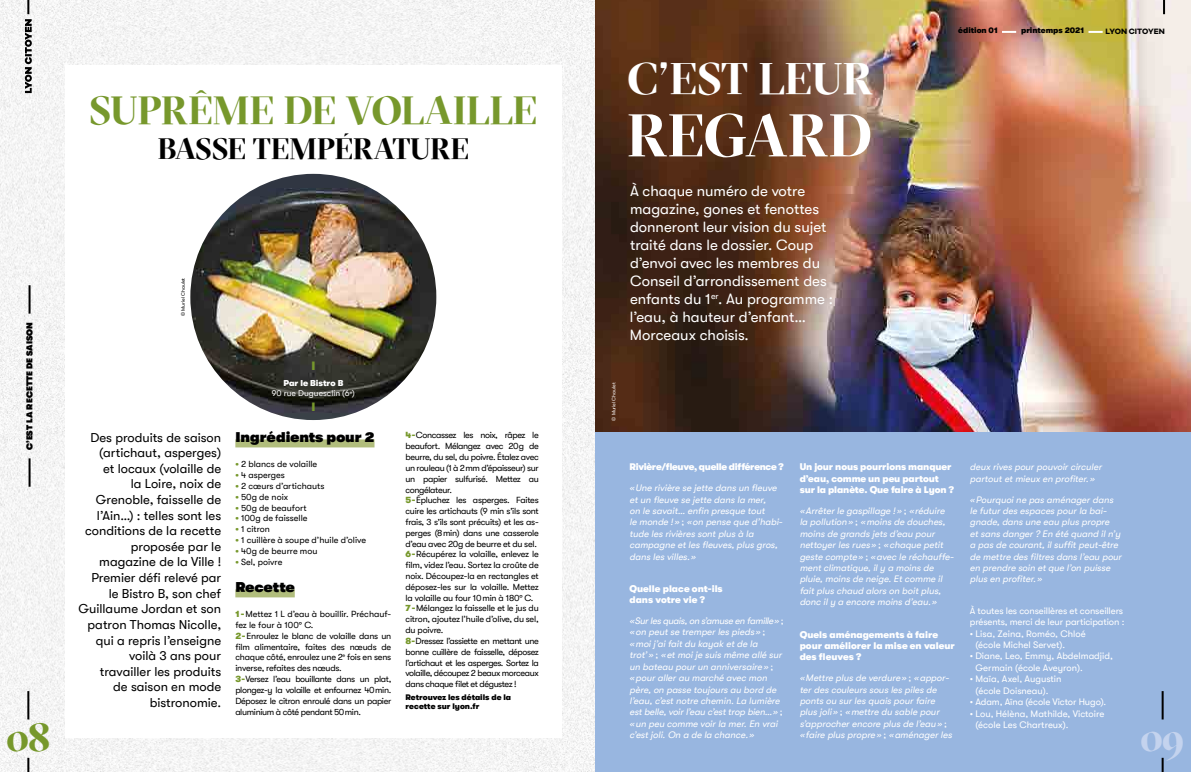
<style>
.page{position:relative;width:1191px;height:772px;background:#fff}
.page>*{position:absolute;margin:0;border:0;box-sizing:border-box;transform-origin:0 0}
.t1{font:700 60px "GT Sectra Display";letter-spacing:.01em;color:#fff}
.t2{font:700 45px "GT Sectra Display";letter-spacing:.01em;color:#fff}
.t3{font:700 40px "GT Sectra Display";letter-spacing:.005em;color:#77982c}
.t4{font:700 40px "GT Sectra Display";color:#c4d3ee}
.t5{font:700 30px "GT Sectra Display";letter-spacing:.01em;color:#000}
.t6{font:15px/18px "GT Walsheim";color:#fff}
.t7{font:14px "GT Walsheim U Bd";color:#000}
.t8{font:13px/15.6px "GT Walsheim";color:#000;text-align:right}
.t9{font:12px "GT Walsheim Bl";color:#77982c}
.t10{font:italic 9.5px/11.4px "GT Walsheim";color:#fff}
.t11{font:9.5px/11.4px "GT Walsheim";color:#fff}
.t12{font:9.5px/11.4px "GT Walsheim Bl";letter-spacing:-.005em;color:#fff}
.t13{font:9.5px "GT Walsheim Bl";letter-spacing:-.03em;color:#fff}
.t14{font:9px/10.8px "GT Walsheim";letter-spacing:-.03em;color:#000}
.t15{font:9px "GT Walsheim";color:#000}
.t16{font:8.5px "GT Walsheim U Bd";color:#000}
.t17{font:8.5px "GT Walsheim";color:#fff}
.t18{font:8.5px "GT Walsheim Bl";color:#fff}
.t19{font:8px/9.6px "GT Walsheim Bl";color:#000}
.t20{font:700 8px "Galano Grotesque";letter-spacing:.01em;color:#000}
.t21{font:5px "GT Walsheim";color:#fff}
.t22{font:5px "GT Walsheim";color:#000}
.s1{font-family:"GT Walsheim Bl";color:#77982c}
.s2{font-style:normal}
</style>
<div class="page">
<img style="left:0;top:0;width:595px;height:771px">
<div style="left:65px;top:65px;width:496px;height:672px;background:#fff"></div>
<img style="left:190px;top:174px;width:246px;height:246px;border-radius:123px">
<div style="left:595px;top:0;width:596px;height:771px;background:#98b6e0"></div>
<img style="left:595px;top:0;width:596px;height:431px">
<hr style="left:29px;top:458px;width:2px;height:28px;background:#000">
<hr style="left:29px;top:285px;width:2px;height:28px;background:#000">
<hr style="left:27px;top:690px;width:2px;height:29px;background:#000">
<svg style="left:27px;top:757px;width:2px;height:14px"></svg>
<hr style="left:1161px;top:690px;width:2px;height:29px;background:#000">
<svg style="left:1161px;top:757px;width:2px;height:14px"></svg>
<svg style="left:1163px;top:0;width:2px;height:14px"></svg>
<svg style="left:1002px;top:31px;width:14px;height:2px"></svg>
<svg style="left:1088px;top:31px;width:14px;height:2px"></svg>
<svg style="left:25px;top:0;width:7px;height:93px"></svg>
<div style="left:235px;top:439px;width:139px;height:8px;background:#b1bd7c"></div>
<div style="left:235px;top:589px;width:60px;height:8px;background:#b1bd7c"></div>
<h3 class="t3" style="left:90px;top:87px;width:449px">SUPRÊME DE VOLAILLE</h3>
<h3 class="t5" style="left:158px;top:131px;width:313px">BASSE TEMPÉRATURE</h3>
<h2 class="t2" style="left:627px;top:53px;width:247px">C’EST LEUR</h2>
<h1 class="t1" style="left:627px;top:101px;width:247px">REGARD</h1>
<p class="t19" style="left:958px;top:26px;width:41px">édition 01</p>
<p class="t19" style="left:1021px;top:26px;width:65px">printemps 2021</p>
<p class="t20" style="left:1105px;top:26px;width:61px">LYON CITOYEN</p>
<p class="t6" style="left:630px;top:182px;width:205px">À chaque numéro de votre magazine, gones et fenottes donneront leur vision du sujet traité dans le dossier. Coup d’envoi avec les membres du<br>Conseil d’arrondissement des enfants du 1<sup>er</sup>. Au programme : l’eau, à hauteur d’enfant…<br>Morceaux choisis.</p>
<p class="t22" style="left:180px;top:316px;width:40px;rotate:-90deg">© Muriel Chaulet</p>
<p class="t16" style="left:25px;top:450px;width:130px;rotate:-90deg">C’EST LA RECETTE DE SAISON</p>
<p class="t9" style="left:311px;top:359px;width:5px">I</p>
<p class="t18" style="left:283px;top:378px;width:61px">Par le Bistro B</p>
<p class="t17" style="left:272px;top:388px;width:85px">90 rue Duguesclin (6<sup>e</sup>)</p>
<p class="t9" style="left:311px;top:400px;width:5px">I</p>
<h3 class="t7" style="left:235px;top:429px;width:141px">Ingrédients pour 2</h3>
<p class="t15" style="left:235px;top:459px;width:83px"><span class="s1">•</span> 2 blancs de volaille</p>
<p class="t15" style="left:235px;top:469px;width:51px"><span class="s1">•</span> 4 asperges</p>
<p class="t15" style="left:235px;top:480px;width:91px"><span class="s1">•</span> 2 cœurs d’artichauts</p>
<p class="t15" style="left:235px;top:491px;width:54px"><span class="s1">•</span> 50g de noix</p>
<p class="t15" style="left:235px;top:502px;width:73px"><span class="s1">•</span> 50g de beaufort</p>
<p class="t15" style="left:235px;top:513px;width:74px"><span class="s1">•</span> 100g de faisselle</p>
<p class="t14" style="left:235px;top:523px;width:36px"><span class="s1">•</span> 1 citron</p>
<p class="t15" style="left:235px;top:534px;width:132px"><span class="s1">•</span> 1 cuillère à soupe d’huile d’olive</p>
<p class="t15" style="left:235px;top:545px;width:84px"><span class="s1">•</span> 40g de beurre mou</p>
<p class="t15" style="left:235px;top:556px;width:49px"><span class="s1">•</span> Sel, poivre</p>
<h3 class="t7" style="left:235px;top:579px;width:61px">Recette</h3>
<p class="t14" style="left:235px;top:608px;width:157px"><span class="s1">1 -</span>Mettez 1 L d’eau à bouillir. Préchauf&shy;fez le four à 100° C.<br><span class="s1">2 -</span>Enroulez le blanc de volaille dans un film alimentaire, faites des nœuds de chaque côté, enroulez une 2<sup>e</sup> fois en sens inverse, refaites des nœuds.<br><span class="s1">3 -</span>Versez l’eau bouillante dans un plat, plongez-y la volaille et enfournez 40 min.<br>Déposez le citron enroulé dans un papier aluminium à côté pendant 50 min.</p>
<p class="t21" style="left:611px;top:420px;width:40px;rotate:-90deg">© Muriel Chaulet</p>
<p class="t14" style="left:405px;top:429px;width:135px"><span class="s1">4 -</span>Concassez les noix, râpez le beaufort. Mélangez avec 20 g de beurre, du sel, du poivre. Étalez avec un rouleau (1 à 2 mm d’épaisseur) sur un papier sulfurisé. Mettez au congélateur.<br><span class="s1">5 -</span>Épluchez les asperges. Faites cuire les artichauts (9 min s'ils sont frais, 3 s'ils sont précuits) et les as&shy;perges (8 min) dans une casserole d’eau avec 20g de beurre et du sel.<br><span class="s1">6 -</span>Récupérez la volaille, enlevez le film, videz l’eau. Sortez la croûte de noix. Découpez-la en rectangles et déposez-les sur la volaille. Mettez la volaille au four 10 min à 180° C.<br><span class="s1">7 -</span>Mélangez la faisselle et le jus du citron, ajoutez l’huile d’olive, du sel, du poivre.<br><span class="s1">8 -</span>Dressez l’assiette en mettant une bonne cuillère de faisselle, déposez l’artichaut et les asperges. Sortez la volaille, découpez 2 beaux morceaux dans chaque filet et dégustez !</p>
<p class="t19" style="left:405px;top:691px;width:107px">Retrouvez les détails de la recette sur lyon.fr</p>
<p class="t8" style="left:78px;top:429px;width:144px">Des produits de saison (artichaut, asperges)<br>et locaux (volaille de<br>la Loire, noix de<br>Grenoble, faisselle de l’Ain…) : telles sont les conditions de la recette proposée par le magazine de la Ville !<br>Premier défi relevé par le Bistro B, son chef<br>Guillaume Jordan et son patron Thomas Nicolle, qui a repris l’enseigne voilà 3 ans pour travailler les produits<br>de saison en mode bistronomie.</p>
<p class="t13" style="left:629px;top:461px;width:156px">Rivière/fleuve, quelle différence ?</p>
<p class="t10" style="left:629px;top:482px;width:156px">« Une rivière se jette dans un fleuve etun fleuve se jette dans la mer,<br>on le savait… enfin presque tout<br>le monde !» <span class="s2">;</span> « on pense que d’habi&shy;tude les rivières sontplus à la campagne etles fleuves,plus gros, dans les villes.»</p>
<p class="t12" style="left:629px;top:582px;width:95px">Quelle place ont-ils dans votre vie ?</p>
<p class="t10" style="left:629px;top:614px;width:156px">« Surlesquais,on s’amuse en famille » <span class="s2">; </span>« on peutse tremperles pieds » <span class="s2">;<br></span>« moij ’aifaitdu kayak etde la trot’» <span class="s2">;</span> « etmoije suis même allé sur un bateau pourun anniversaire » <span class="s2">;<br></span>« pourallerau marché avec mon père,on passe toujours au bord de l’eau,c’estnotre chemin.La lumière estbelle,voirl’eau c’esttrop bien… » <span class="s2">; </span>« un peu comme voirla mer.En vrai c’estjoli.On a de la chance.»</p>
<p class="t12" style="left:799px;top:461px;width:156px">Un jour nous pourrions manquer d’eau, comme un peu partout sur la planète. Que faire à Lyon ?</p>
<p class="t10" style="left:799px;top:504px;width:157px">« Arrêterle gaspillage !» <span class="s2">;</span> « réduire la pollution » <span class="s2">;</span> « moins de douches, moins de grands jets d’eau pour nettoyerles rues » <span class="s2">;</span> « chaque petit geste compte » <span class="s2">;</span> « avec le réchauffe&shy;mentclimatique,ily a moins de pluie,moins de neige.Etcomme il faitplus chaud alors on boitplus, donc ily a encore moins d’eau.»</p>
<p class="t12" style="left:799px;top:628px;width:157px">Quels aménagements à faire pour améliorer la mise en valeur des fleuves ?</p>
<p class="t10" style="left:799px;top:671px;width:156px">« Mettre plus de verdure » <span class="s2">;</span> « appor&shy;terdes couleurs sous les piles de ponts ou surles quais pourfaire plus joli» <span class="s2">;</span> « mettre du sable pour s’approcherencore plus de l’eau » <span class="s2">; </span>« faire plus propre » <span class="s2">;</span> « aménagerles</p>
<p class="t10" style="left:969px;top:461px;width:135px">deux rives pourpouvoircirculer partoutetmieux en profiter.»</p>
<p class="t10" style="left:969px;top:493px;width:155px">« Pourquoine pas aménagerdans le futurdes espaces pourla bai&shy;gnade,dans une eau plus propre etsans danger? En été quand iln’y a pas de courant,ilsuffitpeut-être de mettre des filtres dans l’eau pour en prendre soin etque l’on puisse plus en profiter.»</p>
<p class="t11" style="left:969px;top:604px;width:156px">À toutes les conseillères et conseillers présents, merci de leur participation :</p>
<p class="t11" style="left:975px;top:627px;width:112px;text-indent:-6px">• Lisa, Zeina, Roméo, Chloé (école Michel Servet).</p>
<p class="t11" style="left:975px;top:650px;width:139px;text-indent:-6px">• Diane, Leo, Emmy, Abdelmadjid,<br>Germain (école Aveyron).</p>
<p class="t11" style="left:975px;top:673px;width:88px;text-indent:-6px">• Maïa, Axel, Augustin (école Doisneau).</p>
<p class="t11" style="left:969px;top:695px;width:138px">• Adam, Aïna (école Victor Hugo).</p>
<p class="t11" style="left:975px;top:707px;width:130px;text-indent:-6px">• Lou, Hélèna, Mathilde, Victoire (école Les Chartreux).</p>
<h3 class="t3" style="left:6px;top:713px;width:47px">08</h3>
<h3 class="t4" style="left:1139px;top:713px;width:47px">09</h3>
</div>
